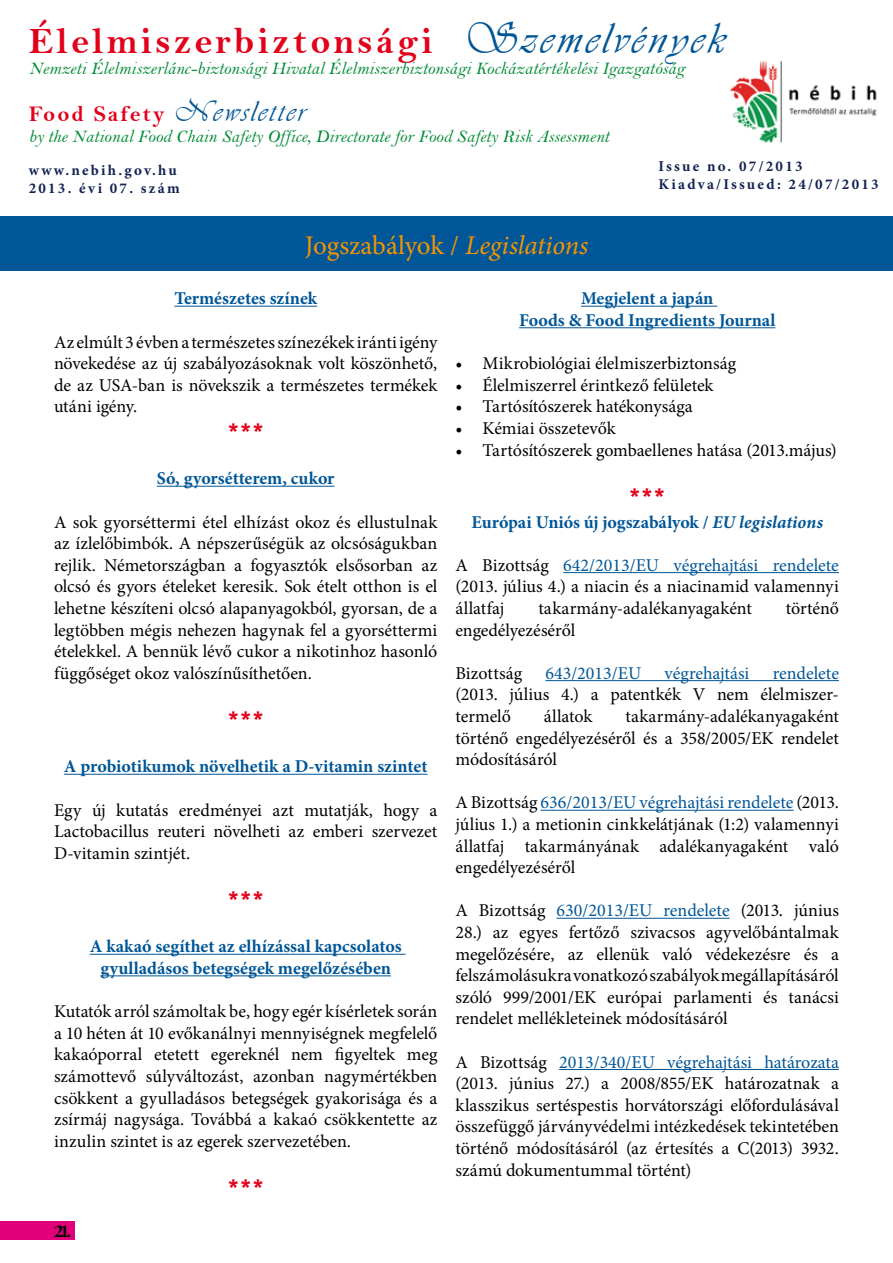
<style>
.page{position:relative;width:893px;height:1263px;background:#fff}
.page>*{position:absolute;margin:0;border:0;box-sizing:border-box;transform-origin:0 0}
.t1{font:37.5px "Bell MT Bold";letter-spacing:.085em;color:#e2001a}
.t2{font:27px "Minion Pro";color:#f39503}
.t3{font:900 24px "Arial";color:#e2001a}
.t4{font:22.5px "Bell MT Bold";letter-spacing:.085em;color:#e2001a}
.t5{font:18px/21.6px "Minion Pro";letter-spacing:-.005em;color:#000;text-align:justify}
.t6{font:700 18px/21.6px "Minion Pro";color:#005697;text-align:center}
.t7{font:18px "Bell MT Italic";color:#008c36}
.t8{font:18px "Minion Pro";color:#005697}
.t9{font:700 18px "Adobe Garamond Pro";color:#000}
.t10{font:700 15px/18px "Minion Pro";letter-spacing:.15em;color:#112152}
.s1{font-family:"Vivaldii";font-size:45px;color:#005697}
.s2{font-family:"Vivaldii";font-size:30px;color:#005697}
.s3{font-style:italic}
.s4{color:#005697}
</style>
<div class="page">
<div style="left:0;top:1221px;width:75px;height:18px;background:#e2007a"></div>
<img style="left:729px;top:60px;width:148px;height:83px">
<div style="left:0;top:217px;width:893px;height:54px;background:#005697"></div>
<hr style="left:174px;top:306px;width:143px;height:1px;background:#005697">
<hr style="left:157px;top:486px;width:178px;height:1px;background:#005697">
<hr style="left:64px;top:774px;width:364px;height:1px;background:#005697">
<hr style="left:90px;top:954px;width:316px;height:1px;background:#005697">
<hr style="left:101px;top:975px;width:290px;height:1px;background:#005697">
<hr style="left:581px;top:306px;width:136px;height:1px;background:#005697">
<hr style="left:519px;top:327px;width:256px;height:1px;background:#005697">
<hr style="left:563px;top:572px;width:276px;height:1px;background:#005697">
<hr style="left:545px;top:680px;width:294px;height:1px;background:#005697">
<hr style="left:541px;top:810px;width:252px;height:1px;background:#005697">
<hr style="left:557px;top:918px;width:173px;height:1px;background:#005697">
<hr style="left:559px;top:1069px;width:280px;height:1px;background:#005697">
<h1 class="t1" style="left:29px;top:18px;width:698px">Élelmiszerbiztonsági <span class="s1">Szemelvények</span></h1>
<p class="t7" style="left:29px;top:58px;width:657px">Nemzeti Élelmiszerlánc-biztonsági Hivatal Élelmiszerbiztonsági Kockázatértékelési Igazgatóság</p>
<p class="t4" style="left:29px;top:100px;width:278px">Food Safety <span class="s2">Newsletter</span></p>
<p class="t7" style="left:29px;top:126px;width:582px">by the National Food Chain Safety Office, Directorate for Food Safety Risk Assessment</p>
<p class="t10" style="left:29px;top:161px;width:152px">www.nebih.gov.hu<br>2013. évi 07. szám</p>
<p class="t10" style="left:659px;top:157px;width:222px">Issue no. 07/2013<br>Kiadva/Issued: 24/07/2013</p>
<h2 class="t2" style="left:305px;top:227px;width:285px">Jogszabályok / <span class="s3">Legislations</span></h2>
<p class="t6" style="left:174px;top:288px;width:144px">Természetes színek</p>
<p class="t5" style="left:54px;top:331px;width:385px">Az elmúlt 3 évben a természetes színezékek iránti igény növekedése az új szabályozásoknak volt köszönhető, de az USA-ban is növekszik a természetes termékek utáni igény.</p>
<h3 class="t3" style="left:227px;top:415px;width:39px">***</h3>
<p class="t6" style="left:157px;top:468px;width:179px">Só, gyorsétterem, cukor</p>
<p class="t5" style="left:54px;top:511px;width:385px">A sok gyorséttermi étel elhízást okoz és ellustulnak az ízlelőbimbók. A népszerűségük az olcsóságukban rejlik. Németországban a fogyasztók elsősorban az olcsó és gyors ételeket keresik. Sok ételt otthon is el lehetne készíteni olcsó alapanyagokból, gyorsan, de a legtöbben mégis nehezen hagynak fel a gyorséttermi ételekkel. A bennük lévő cukor a nikotinhoz hasonló függőséget okoz valószínűsíthetően.</p>
<h3 class="t3" style="left:227px;top:703px;width:39px">***</h3>
<p class="t6" style="left:64px;top:756px;width:365px">A probiotikumok növelhetik a D-vitamin szintet</p>
<p class="t5" style="left:54px;top:799px;width:385px">Egy új kutatás eredményei azt mutatják, hogy a Lactobacillus reuteri növelheti az emberi szervezet D-vitamin szintjét.</p>
<h3 class="t3" style="left:227px;top:883px;width:39px">***</h3>
<p class="t6" style="left:90px;top:936px;width:313px">A kakaó segíthet az elhízással kapcsolatos gyulladásos betegségek megelőzésében</p>
<p class="t5" style="left:54px;top:1001px;width:385px">Kutatók arról számoltak be, hogy egér kísérletek során a 10 héten át 10 evőkanálnyi mennyiségnek megfelelő kakaóporral etetett egereknél nem figyeltek meg számottevő súlyváltozást, azonban nagymértékben csökkent a gyulladásos betegségek gyakorisága és a zsírmáj nagysága. Továbbá a kakaó csökkentette az inzulin szintet is az egerek szervezetében.</p>
<h3 class="t3" style="left:227px;top:1171px;width:39px">***</h3>
<p class="t6" style="left:519px;top:288px;width:258px">Megjelent a japán<br>Foods &amp; Food Ingredients Journal</p>
<p class="t5" style="left:455px;top:353px;width:282px">• Mikrobiológiai élelmiszerbiztonság</p>
<p class="t5" style="left:455px;top:374px;width:260px">• Élelmiszerrel érintkező felületek</p>
<p class="t5" style="left:455px;top:396px;width:239px">• Tartósítószerek hatékonysága</p>
<p class="t5" style="left:455px;top:417px;width:162px">• Kémiai összetevők</p>
<p class="t5" style="left:455px;top:439px;width:383px">• Tartósítószerek gombaellenes hatása (2013.május)</p>
<h3 class="t3" style="left:628px;top:480px;width:39px">***</h3>
<p class="t6" style="left:471px;top:511px;width:353px">Európai Uniós új jogszabályok / <span class="s3">EU legislations</span></p>
<p class="t5" style="left:455px;top:554px;width:385px">A Bizottság <span class="s4">642/2013/EU végrehajtási rendelete </span>(2013. július 4.) a niacin és a niacinamid valamennyi állatfaj</p>
<p class="t5" style="left:538px;top:597px;width:215px">takarmány-adalékanyagaként</p>
<p class="t5" style="left:786px;top:597px;width:55px">történő</p>
<p class="t5" style="left:455px;top:619px;width:121px">engedélyezéséről</p>
<p class="t5" style="left:455px;top:662px;width:68px">Bizottság</p>
<p class="t8" style="left:545px;top:661px;width:97px">643/2013/EU</p>
<p class="t8" style="left:665px;top:661px;width:86px">végrehajtási</p>
<p class="t8" style="left:773px;top:661px;width:68px">rendelete</p>
<p class="t5" style="left:455px;top:684px;width:385px">(2013. július 4.) a patentkék V nem élelmiszer&shy;termelő</p>
<p class="t5" style="left:455px;top:705px;width:385px;text-indent:170px">takarmány-adalékanyagaként történő engedélyezéséről és a 358/2005/EK rendelet módosításáról</p>
<p class="t5" style="left:455px;top:792px;width:385px">A Bizottság <span class="s4">636/2013/EU végrehajtási rendelete</span> (2013. július 1.) a metionin cinkkelátjának (1:2) valamennyi állatfaj takarmányának adalékanyagaként való engedélyezéséről</p>
<p class="t5" style="left:455px;top:900px;width:385px">A Bizottság <span class="s4">630/2013/EU rendelete</span> (2013. június 28.) az egyes fertőző szivacsos agyvelőbántalmak megelőzésére, az ellenük való védekezésre és a felszámolásukra vonatkozó szabályok megállapításáról szóló 999/2001/EK európai parlamenti és tanácsi rendelet mellékleteinek módosításáról</p>
<p class="t5" style="left:455px;top:1051px;width:385px">A Bizottság <span class="s4">2013/340/EU végrehajtási határozata </span>(2013. június 27.) a 2008/855/EK határozatnak a klasszikus sertéspestis horvátországi előfordulásával összefüggő járványvédelmi intézkedések tekintetében történő módosításáról (az értesítés a C(2013) 3932. számú dokumentummal történt)</p>
<p class="t5" style="left:544px;top:705px;width:50px">állatok</p>
<p class="t9" style="left:54px;top:1220px;width:19px">21.</p>
</div>
